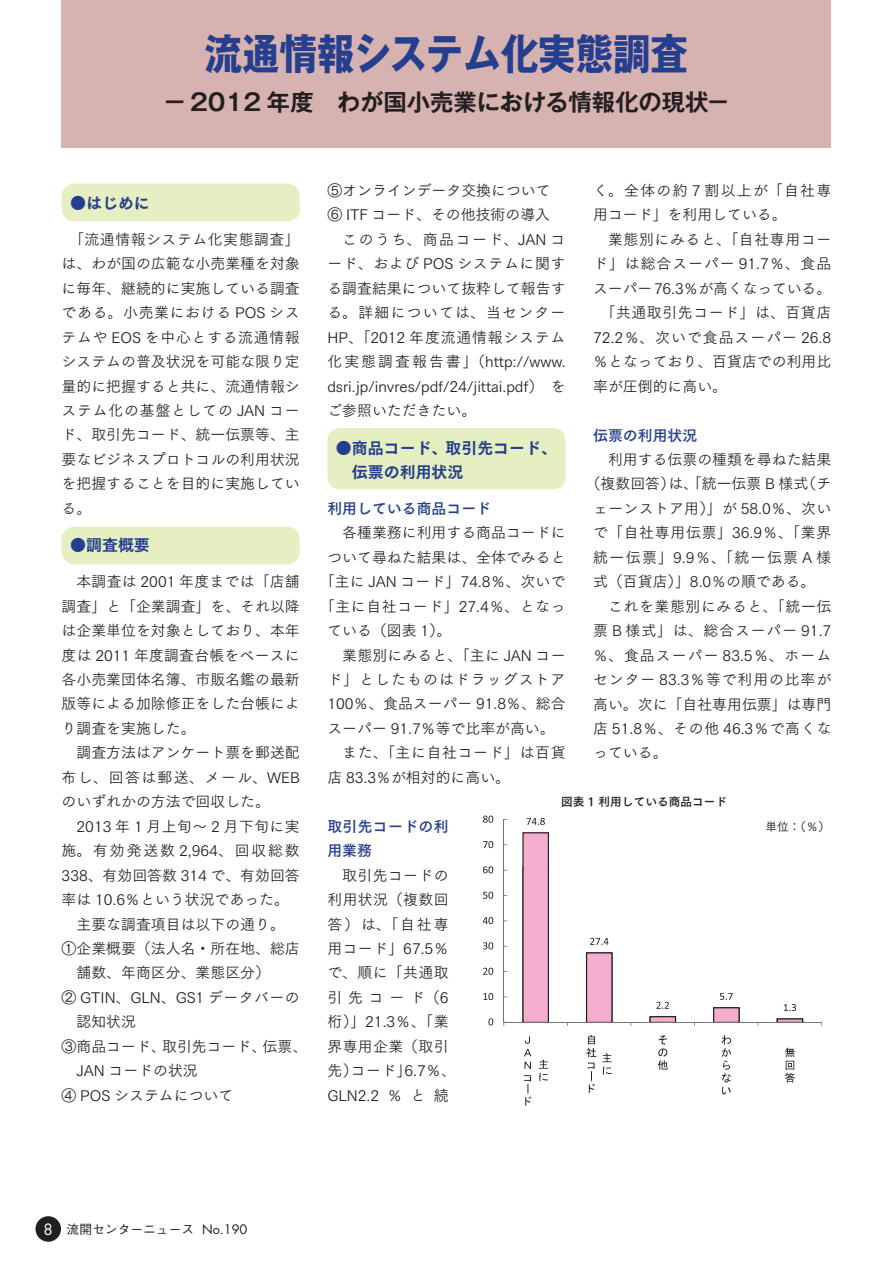
<style>
.page{position:relative;width:893px;height:1263px;background:#fff}
.page>*{position:absolute;margin:0;border:0;box-sizing:border-box;transform-origin:0 0}
.t1{font:700 42.45px "Gothic MB101 Pr 6";color:#253f8e;scale:.88 1}
.t2{font:700 23.4px "Gothic MB101 Pr 6 De";color:#231f20}
.t3{font:15.9px/24.5px "Tsuku Go Pro E";color:#253f8e}
.t4{font:14.85px/24.5px "Tsuku Go Pro R";color:#231f20;text-align:justify}
.t5{font:14.85px/24.5px "Tsuku Go Pro R";letter-spacing:.04em;color:#231f20}
.t6{font:14.85px/24.5px "Tsuku Go Pro R";letter-spacing:.025em;color:#231f20}
.t7{font:14.85px "Tsuku Go Pro R";letter-spacing:.05em;color:#231f20}
.t8{font:14.85px "Tsuku Go Pro R";letter-spacing:.06em;color:#231f20}
.t9{font:14.85px "Tsuku Go Pro R";letter-spacing:.07em;color:#231f20}
.t10{font:14.85px "Tsuku Go Pro B";color:#253f8e}
.t11{font:14.85px "Tsuku Go Pro R";letter-spacing:.02em;color:#231f20}
.t12{font:14.85px "Tsuku Go Pro R";letter-spacing:.03em;color:#231f20}
.t13{font:14.85px "Tsuku Go Pro R";letter-spacing:.125em;color:#231f20}
.t14{font:14.85px "Tsuku Go Pro R";letter-spacing:.095em;color:#231f20}
.t15{font:14.85px "Tsuku Go Pro R";letter-spacing:.09em;color:#231f20}
.t16{font:14.85px/24.5px "Tsuku Go Pro B";letter-spacing:.02em;color:#253f8e}
.t17{font:500 12.75px "Gothic BBB Pr 6";color:#231f20}
.t18{font:11.7px "Tsuku Go Pro B";color:#231f20}
.t19{font:11.7px "Tsuku Go Pro M";color:#231f20}
.s1{font-family:"Futura";font-weight:400;font-size:15.15px;color:#fff}
.s2{font-family:"Futura";font-weight:400}
</style>
<div class="page">
<div style="left:62px;top:184px;width:238px;height:37px;background:#e6efc1;border-radius:13px"></div>
<div style="left:62px;top:527px;width:238px;height:37px;background:#e6efc1;border-radius:13px"></div>
<div style="left:327px;top:428px;width:239px;height:61px;background:#e6efc1;border-radius:13px"></div>
<div style="left:62px;top:0;width:769px;height:148px;background:#d6b3b0"></div>
<svg style="left:522px;top:832px;width:27px;height:36px"></svg>
<hr style="left:503px;top:819px;width:1px;height:49px;background:#747578">
<svg style="left:526px;top:818px;width:19px;height:7px"></svg>
<svg style="left:483px;top:841px;width:10px;height:7px"></svg>
<svg style="left:483px;top:815px;width:10px;height:8px"></svg>
<hr style="left:503px;top:868px;width:1px;height:154px;background:#747578">
<hr style="left:504px;top:1022px;width:318px;height:1px;background:#747578">
<svg style="left:522px;top:868px;width:281px;height:158px"></svg>
<svg style="left:488px;top:1018px;width:5px;height:7px"></svg>
<svg style="left:483px;top:993px;width:10px;height:7px"></svg>
<svg style="left:483px;top:968px;width:10px;height:7px"></svg>
<svg style="left:483px;top:942px;width:10px;height:7px"></svg>
<svg style="left:483px;top:917px;width:10px;height:7px"></svg>
<svg style="left:483px;top:892px;width:10px;height:7px"></svg>
<svg style="left:483px;top:866px;width:10px;height:7px"></svg>
<svg style="left:524px;top:1036px;width:7px;height:33px"></svg>
<svg style="left:602px;top:1053px;width:10px;height:22px"></svg>
<svg style="left:658px;top:1035px;width:10px;height:35px"></svg>
<svg style="left:539px;top:1059px;width:9px;height:22px"></svg>
<svg style="left:524px;top:1075px;width:7px;height:31px"></svg>
<svg style="left:586px;top:1035px;width:10px;height:58px"></svg>
<svg style="left:721px;top:1035px;width:10px;height:59px"></svg>
<svg style="left:785px;top:1047px;width:10px;height:35px"></svg>
<div style="left:36px;top:1216px;width:25px;height:26px;background:#231f20;border-radius:50%"></div>
<h1 class="t1" style="left:205px;top:18px;width:550px">流通情報システム化実態調査</h1>
<h2 class="t2" style="left:163px;top:83px;width:562px">－ 2012 年度　わが国小売業における情報化の現状－</h2>
<p class="t3" style="left:70px;top:189px;width:81px">●はじめに</p>
<p class="t4" style="left:62px;top:225px;width:240px">　「流通情報システム化実態調査」は、わが国の広範な小売業種を対象に毎年、継続的に実施している調査である。小売業における POS システムや EOS を中心とする流通情報システムの普及状況を可能な限り定量的に把握すると共に、流通情報システム化の基盤としての JAN コード、取引先コード、統一伝票等、主要なビジネスプロトコルの利用状況を把握することを目的に実施している。</p>
<p class="t3" style="left:70px;top:531px;width:81px">●調査概要</p>
<p class="t4" style="left:62px;top:568px;width:240px">　本調査は 2001 年度までは「店舗</p>
<p class="t4" style="left:62px;top:592px;width:240px">調査」と「企業調査」を、それ以降</p>
<p class="t4" style="left:62px;top:617px;width:240px">は企業単位を対象としており、本年</p>
<p class="t4" style="left:62px;top:641px;width:240px">度は 2011 年度調査台帳をベースに</p>
<p class="t4" style="left:62px;top:666px;width:240px">各小売業団体名簿、市販名鑑の最新</p>
<p class="t4" style="left:62px;top:690px;width:240px">版等による加除修正をした台帳によ</p>
<p class="t4" style="left:62px;top:714px;width:135px">り調査を実施した。</p>
<p class="t4" style="left:62px;top:739px;width:240px">　調査方法はアンケート票を郵送配</p>
<p class="t15" style="left:62px;top:765px;width:240px">布し、回答は郵送、メール、WEB</p>
<p class="t4" style="left:62px;top:788px;width:210px">のいずれかの方法で回収した。</p>
<p class="t12" style="left:62px;top:814px;width:240px">　2013 年 1 月上旬〜 2 月下旬に実</p>
<p class="t13" style="left:62px;top:838px;width:240px">施。有効発送数 2,964、回収総数</p>
<p class="t4" style="left:62px;top:861px;width:240px">338、有効回答数 314 で、有効回答</p>
<p class="t4" style="left:62px;top:886px;width:229px">率は 10.6％という状況であった。</p>
<p class="t4" style="left:62px;top:910px;width:225px">　主要な調査項目は以下の通り。</p>
<p class="t4" style="left:62px;top:934px;width:240px">①企業概要（法人名・所在地、総店</p>
<p class="t4" style="left:77px;top:959px;width:195px">舗数、年商区分、業態区分）</p>
<p class="t4" style="left:62px;top:983px;width:240px">② GTIN、GLN、GS1 データバーの</p>
<p class="t4" style="left:77px;top:1008px;width:61px">認知状況</p>
<p class="t4" style="left:62px;top:1032px;width:247px">③商品コード、取引先コード、伝票、</p>
<p class="t4" style="left:77px;top:1057px;width:123px">JAN コードの状況</p>
<p class="t4" style="left:62px;top:1081px;width:173px">④ POS システムについて</p>
<p class="t4" style="left:327px;top:177px;width:240px;text-align:left">⑤オンラインデータ交換について<br>⑥ ITF コード、その他技術の導入　このうち、商品コード、JAN コード、および POS システムに関する調査結果について抜粋して報告する。詳細については、当センター<br>HP、「2012 年度流通情報システム化実態調査報告書」（http://www. dsri.jp/invres/pdf/24/jittai.pdf）をご参照いただきたい。</p>
<p class="t3" style="left:336px;top:434px;width:223px">●商品コード、取引先コード、　伝票の利用状況</p>
<p class="t10" style="left:327px;top:495px;width:165px">利用している商品コード</p>
<p class="t4" style="left:327px;top:519px;width:240px">　各種業務に利用する商品コードに</p>
<p class="t4" style="left:327px;top:543px;width:240px">ついて尋ねた結果は、全体でみると</p>
<p class="t4" style="left:320px;top:568px;width:247px">「主に JAN コード」74.8％、次いで</p>
<p class="t5" style="left:320px;top:592px;width:247px">「主に自社コード」27.4％、となっ</p>
<p class="t4" style="left:327px;top:617px;width:126px">ている（図表 1）。</p>
<p class="t4" style="left:327px;top:641px;width:240px">　業態別にみると、「主に JAN コー</p>
<p class="t9" style="left:327px;top:667px;width:240px">ド」としたものはドラッグストア</p>
<p class="t4" style="left:327px;top:690px;width:240px">100％、食品スーパー 91.8％、総合</p>
<p class="t4" style="left:327px;top:714px;width:229px">スーパー 91.7％等で比率が高い。</p>
<p class="t5" style="left:327px;top:739px;width:240px">　また、「主に自社コード」は百貨</p>
<p class="t4" style="left:327px;top:763px;width:184px">店 83.3％が相対的に高い。</p>
<p class="t16" style="left:327px;top:812px;width:123px">取引先コードの利用業務</p>
<p class="t6" style="left:327px;top:861px;width:130px">　取引先コードの利用状況（複数回答）は、「自社専用コード」67.5％で、順に「共通取引先コード（6桁）」21.3％、「業界専用企業（取引先）コード」6.7％、<br>GLN2.2 ％と続</p>
<p class="t5" style="left:593px;top:177px;width:240px">く。全体の約 7 割以上が「自社専用コード」を利用している。<br>　業態別にみると、「自社専用コード」は総合スーパー 91.7％、食品スーパー76.3％が高くなっている。　「共通取引先コード」は、百貨店<br>72.2％、次いで食品スーパー 26.8％となっており、百貨店での利用比率が圧倒的に高い。</p>
<p class="t10" style="left:593px;top:422px;width:106px">伝票の利用状況</p>
<p class="t4" style="left:593px;top:446px;width:240px">　利用する伝票の種類を尋ねた結果</p>
<p class="t4" style="left:586px;top:470px;width:247px">（複数回答）は、「統一伝票 B 様式（チ</p>
<p class="t11" style="left:593px;top:496px;width:240px">ェーンストア用）」が 58.0％、次い</p>
<p class="t7" style="left:593px;top:520px;width:240px">で「自社専用伝票」36.9％、「業界</p>
<p class="t14" style="left:593px;top:545px;width:240px">統一伝票」9.9％、「統一伝票 A 様</p>
<p class="t4" style="left:593px;top:568px;width:224px">式（百貨店）」8.0％の順である。</p>
<p class="t5" style="left:593px;top:592px;width:240px">　これを業態別にみると、「統一伝</p>
<p class="t8" style="left:593px;top:618px;width:240px">票 B 様式」は、総合スーパー 91.7</p>
<p class="t9" style="left:593px;top:643px;width:240px">％、食品スーパー 83.5％、ホーム</p>
<p class="t8" style="left:593px;top:667px;width:240px">センター 83.3％等で利用の比率が</p>
<p class="t4" style="left:593px;top:690px;width:240px">高い。次に「自社専用伝票」は専門</p>
<p class="t7" style="left:593px;top:716px;width:240px">店 51.8％、その他 46.3％で高くな</p>
<p class="t4" style="left:593px;top:739px;width:76px">っている。</p>
<p class="t18" style="left:561px;top:791px;width:167px">図表 1 利用している商品コード</p>
<p class="t19" style="left:765px;top:817px;width:66px">単位：（％）</p>
<p class="t17" style="left:44px;top:1219px;width:205px"><span class="s1">8</span> 流開センターニュース <span class="s2">No.190</span></p>
</div>
